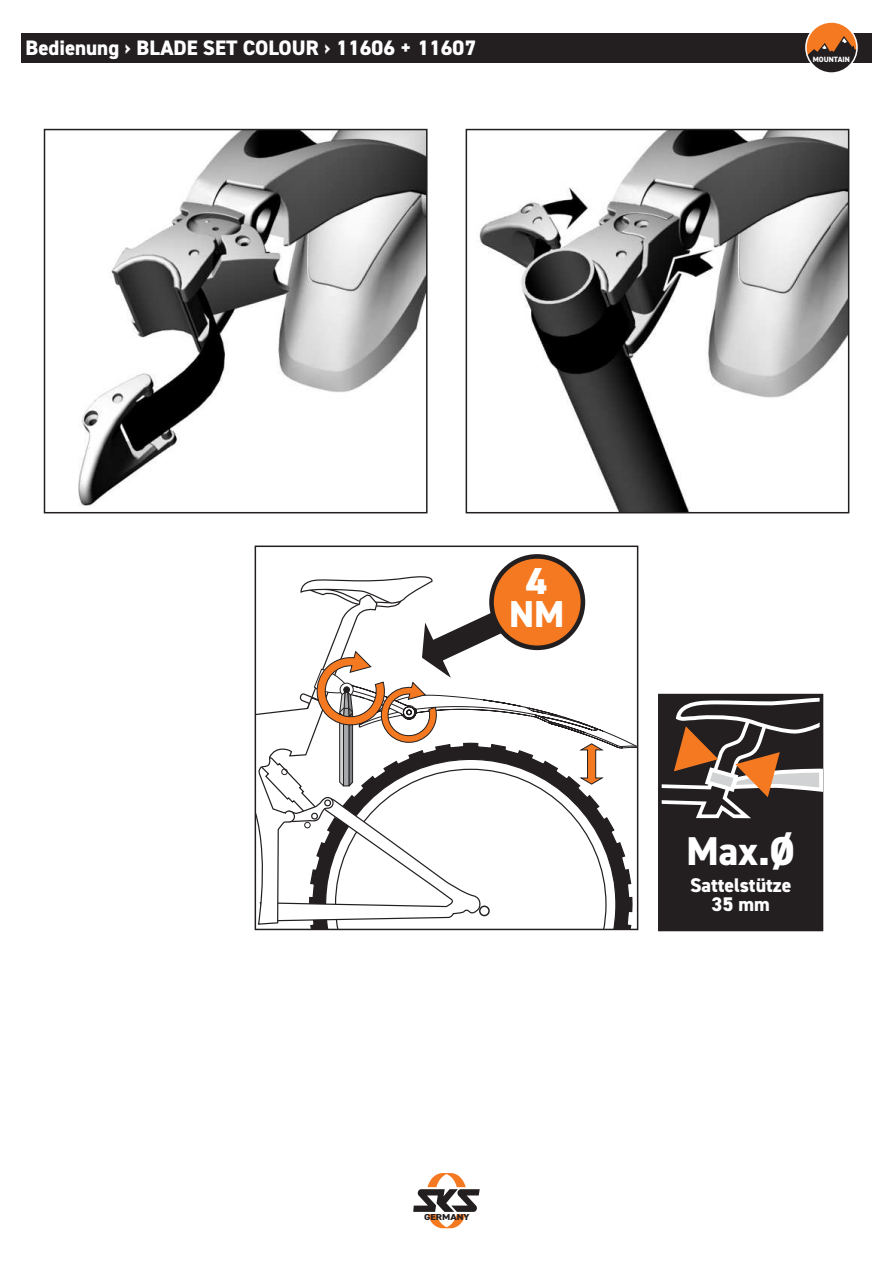
<style>
.page{position:relative;width:893px;height:1263px;background:#fff}
.page>*{position:absolute;margin:0;border:0;box-sizing:border-box;transform-origin:0 0}
.t1{font:800 40.35px "DIN2014";color:#fff}
.t2{font:800 37.65px/33.2px "DIN2014";color:#fff;text-align:center}
.t3{font:800 21px "DIN2014";color:#fff}
.t4{font:800 19.8px/19.2px "DIN2014";color:#fff;text-align:center}
.t5{font:800 8.7px "DIN2014";color:#231f20;scale:1.17 1}
.t6{font:800 7.65px "DIN2014";color:#fff}
</style>
<div class="page">
<svg style="left:413px;top:1173px;width:67px;height:55px"></svg>
<img style="left:78px;top:132px;width:347px;height:374px">
<div style="left:44px;top:129px;width:384px;height:384px;border:2px solid #231f20"></div>
<img style="left:479px;top:132px;width:367px;height:378px">
<div style="left:466px;top:129px;width:383px;height:384px;border:2px solid #231f20"></div>
<svg style="left:258px;top:554px;width:377px;height:373px"></svg>
<div style="left:491px;top:556px;width:92px;height:92px;background:#f47921;border-radius:50%"></div>
<div style="left:489px;top:554px;width:96px;height:96px;border:5px solid #231f20;border-radius:50%"></div>
<div style="left:255px;top:545px;width:383px;height:385px;border:2px solid #231f20"></div>
<div style="left:21px;top:34px;width:851px;height:29px;background:#231f20"></div>
<div style="left:806px;top:22px;width:51px;height:51px;background:#f47921;border-radius:50%"></div>
<svg style="left:806px;top:36px;width:51px;height:35px"></svg>
<div style="left:805px;top:21px;width:53px;height:53px;border:2px solid #fff;border-radius:50%"></div>
<div style="left:660px;top:696px;width:161px;height:233px;background:#231f20"></div>
<div style="left:658px;top:694px;width:165px;height:237px;border:4px solid #231f20"></div>
<svg style="left:660px;top:696px;width:164px;height:124px"></svg>
<p class="t3" style="left:26px;top:38px;width:452px">Bedienung › BLADE SET COLOUR › 11606 + 11607</p>
<p class="t6" style="left:813px;top:56px;width:39px">MOUNTAIN</p>
<h2 class="t2" style="left:509px;top:566px;width:57px">4<br>NM</h2>
<p class="t5" style="left:424px;top:1213px;width:40px">GERMANY</p>
<h1 class="t1" style="left:686px;top:832px;width:110px">Max.Ø</h1>
<p class="t4" style="left:690px;top:876px;width:103px">Sattelstütze<br>35 mm</p>
</div>
